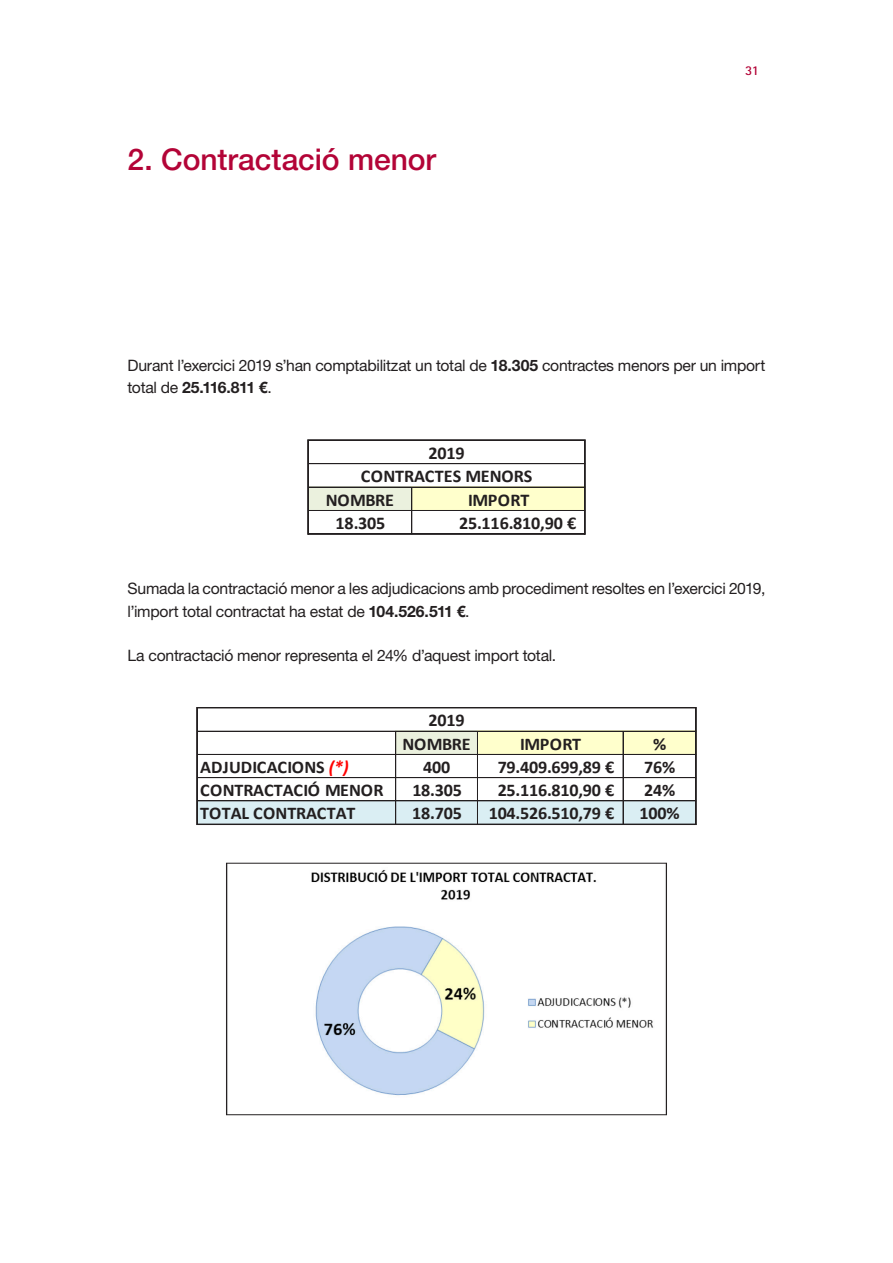
<style>
.page{position:relative;width:893px;height:1263px;background:#fff}
.page>*{position:absolute;margin:0;border:0;box-sizing:border-box;transform-origin:0 0}
.AD_Títol_1{font:500 30px "Helvetica Neue LT Std";letter-spacing:-.005em;color:#b30437}
.t1{font:700 18px "Calibri";letter-spacing:-.01em;color:#231f20}
.t2{font:700 17.85px "Calibri";letter-spacing:-.01em;color:#231f20}
.AD_Text{font:15.75px/22.4px "Helvetica Neue LT Std";letter-spacing:-.015em;color:#231f20}
.t3{font:700 13.5px "Rotis Sans Serif Std";color:#b30437}
.s1{font-weight:700}
.s2{font-style:italic;color:#f00}
</style>
<div class="page">
<div style="left:309px;top:487px;width:103px;height:24px;background:#ebf1de"></div>
<div style="left:411px;top:487px;width:174px;height:24px;background:#ffc"></div>
<hr style="left:411px;top:487px;width:1px;height:47px;background:#231f20">
<hr style="left:309px;top:463px;width:276px;height:1px;background:#231f20">
<hr style="left:309px;top:487px;width:276px;height:1px;background:#231f20">
<hr style="left:309px;top:510px;width:276px;height:1px;background:#231f20">
<div style="left:307px;top:439px;width:279px;height:96px;border:1px solid #231f20"></div>
<div style="left:395px;top:731px;width:83px;height:24px;background:#ebf1de"></div>
<div style="left:477px;top:731px;width:219px;height:24px;background:#ffc"></div>
<div style="left:198px;top:800px;width:498px;height:24px;background:#daeef3"></div>
<hr style="left:395px;top:732px;width:1px;height:92px;background:#231f20">
<hr style="left:477px;top:732px;width:1px;height:92px;background:#231f20">
<hr style="left:623px;top:732px;width:1px;height:92px;background:#231f20">
<hr style="left:198px;top:731px;width:498px;height:1px;background:#231f20">
<hr style="left:198px;top:754px;width:498px;height:1px;background:#231f20">
<hr style="left:198px;top:777px;width:498px;height:1px;background:#231f20">
<hr style="left:198px;top:800px;width:498px;height:1px;background:#231f20">
<div style="left:196px;top:707px;width:501px;height:118px;border:1px solid #231f20"></div>
<img style="left:311px;top:870px;width:343px;height:226px">
<div style="left:226px;top:863px;width:441px;height:252px;border:1px solid #231f20"></div>
<p class="AD_Títol_1" style="left:128px;top:142px;width:310px">2. Contractació menor</p>
<p class="t3" style="left:745px;top:62px;width:15px">31</p>
<p class="AD_Text" style="left:128px;top:354px;width:639px">Durant l’exercici 2019 s’han comptabilitzat un total de <span class="s1">18.305</span> contractes menors per un import total de <span class="s1">25.116.811 €</span>.</p>
<p class="t1" style="left:428px;top:440px;width:38px">2019</p>
<p class="t1" style="left:361px;top:463px;width:173px">CONTRACTES MENORS</p>
<p class="t1" style="left:326px;top:487px;width:70px">NOMBRE</p>
<p class="t1" style="left:468px;top:487px;width:63px">IMPORT</p>
<p class="t1" style="left:336px;top:510px;width:51px">18.305</p>
<p class="t1" style="left:459px;top:510px;width:119px">25.116.810,90 €</p>
<p class="AD_Text" style="left:128px;top:577px;width:639px">Sumada la contractació menor a les adjudicacions amb procediment resoltes en l’exercici 2019, l’import total contractat ha estat de <span class="s1">104.526.511 €</span>.</p>
<p class="AD_Text" style="left:128px;top:644px;width:428px">La contractació menor representa el 24% d’aquest import total.</p>
<p class="t2" style="left:428px;top:708px;width:38px">2019</p>
<p class="t2" style="left:402px;top:731px;width:70px">NOMBRE</p>
<p class="t2" style="left:520px;top:731px;width:62px">IMPORT</p>
<p class="t2" style="left:653px;top:731px;width:15px">%</p>
<p class="t2" style="left:200px;top:754px;width:150px">ADJUDICACIONS <span class="s2">(*)</span></p>
<p class="t2" style="left:423px;top:754px;width:29px">400</p>
<p class="t2" style="left:498px;top:754px;width:118px">79.409.699,89 €</p>
<p class="t2" style="left:644px;top:754px;width:33px">76%</p>
<p class="t2" style="left:200px;top:777px;width:185px">CONTRACTACIÓ MENOR</p>
<p class="t2" style="left:412px;top:777px;width:51px">18.305</p>
<p class="t2" style="left:498px;top:777px;width:118px">25.116.810,90 €</p>
<p class="t2" style="left:644px;top:777px;width:33px">24%</p>
<p class="t2" style="left:200px;top:801px;width:157px">TOTAL CONTRACTAT</p>
<p class="t2" style="left:412px;top:801px;width:51px">18.705</p>
<p class="t2" style="left:489px;top:801px;width:127px">104.526.510,79 €</p>
<p class="t2" style="left:640px;top:801px;width:42px">100%</p>
</div>
